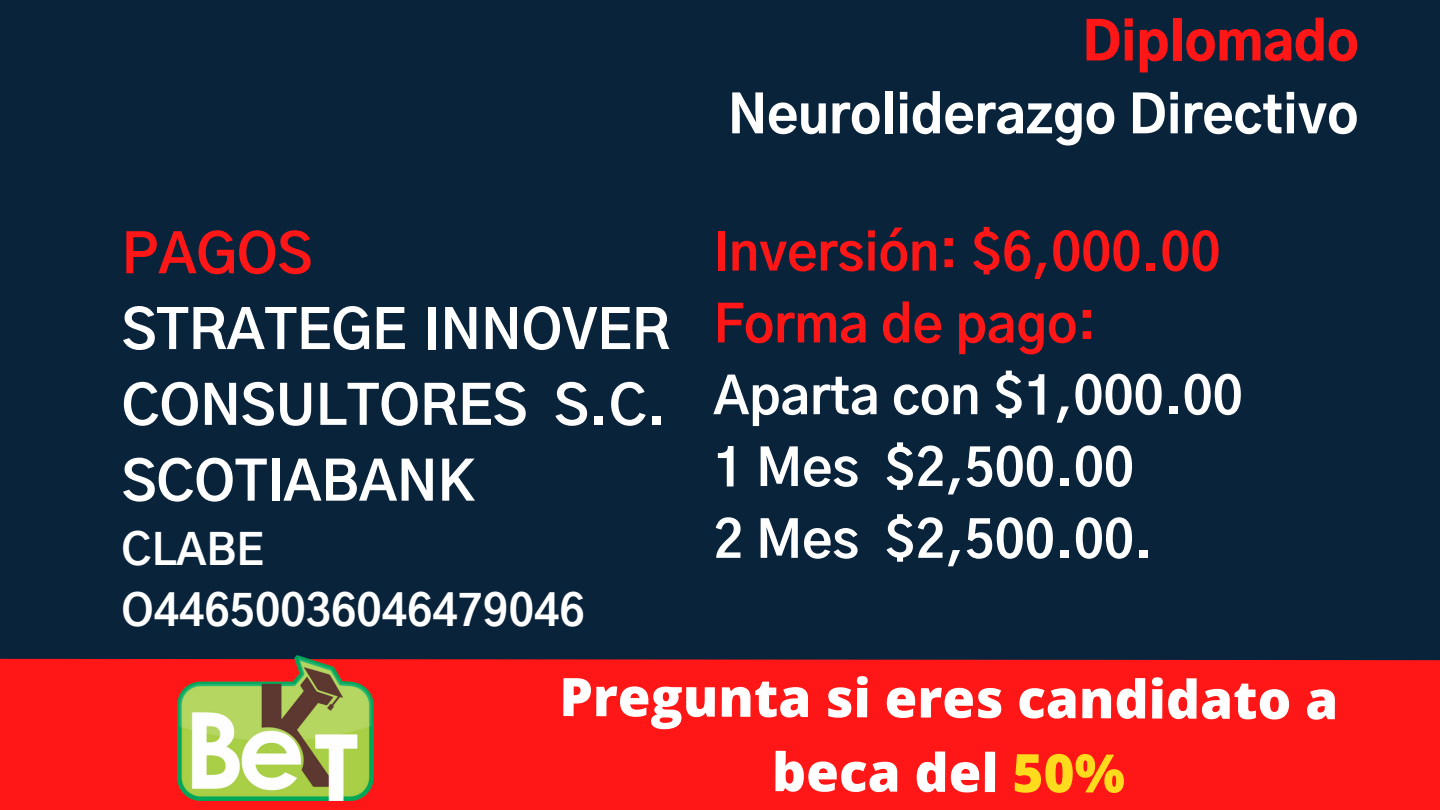
<style>
.page{position:relative;width:1440px;height:810px;background:#09233b}
.page>*{position:absolute;margin:0;border:0;box-sizing:border-box;transform-origin:0 0}
.t1{font:700 54.5px/75.8px "Gothic A1";color:#fff;text-align:justify}
.t2{font:700 54.5px "Gothic A1";color:#ff1616}
.t3{font:800 53.1px/74px "Open Sans";letter-spacing:-.005em;color:#fff;text-align:center}
.t4{font:800 52px "Gothic A1";color:#fff}
.t5{font:900 52px "Gothic A1";color:#ff1616}
.t6{font:700 51.3px/71.8px "Gothic A1";color:#fff}
.t7{font:700 51.3px/71.8px "Gothic A1";color:#ff1616}
.t8{font:700 43.3px/60.5px "Gothic A1";color:#fff}
.s1{color:#ffdb1d}
</style>
<div class="page">
<div style="left:0;top:659px;width:1440px;height:151px;background:#ff1616"></div>
<img style="left:178px;top:655px;width:195px;height:146px">
<p class="t2" style="left:122px;top:230px;width:192px">PAGOS</p>
<p class="t1" style="left:122px;top:295px;width:550px">STRATEGE INNOVER CONSULTORES S.C.<br>SCOTIABANK</p>
<p class="t8" style="left:122px;top:522px;width:465px">CLABE<br>O44650036046479046</p>
<p class="t5" style="left:1083px;top:19px;width:278px">Diplomado</p>
<p class="t4" style="left:728px;top:92px;width:632px">Neuroliderazgo Directivo</p>
<p class="t7" style="left:714px;top:219px;width:508px">Inversión: $6,000.00<br>Forma de pago:</p>
<p class="t6" style="left:714px;top:363px;width:531px">Aparta con $1,000.00<br>1 Mes $2,500.00<br>2 Mes $2,500.00.</p>
<p class="t3" style="left:559px;top:660px;width:781px">Pregunta si eres candidato a beca del <span class="s1">50%</span></p>
</div>
